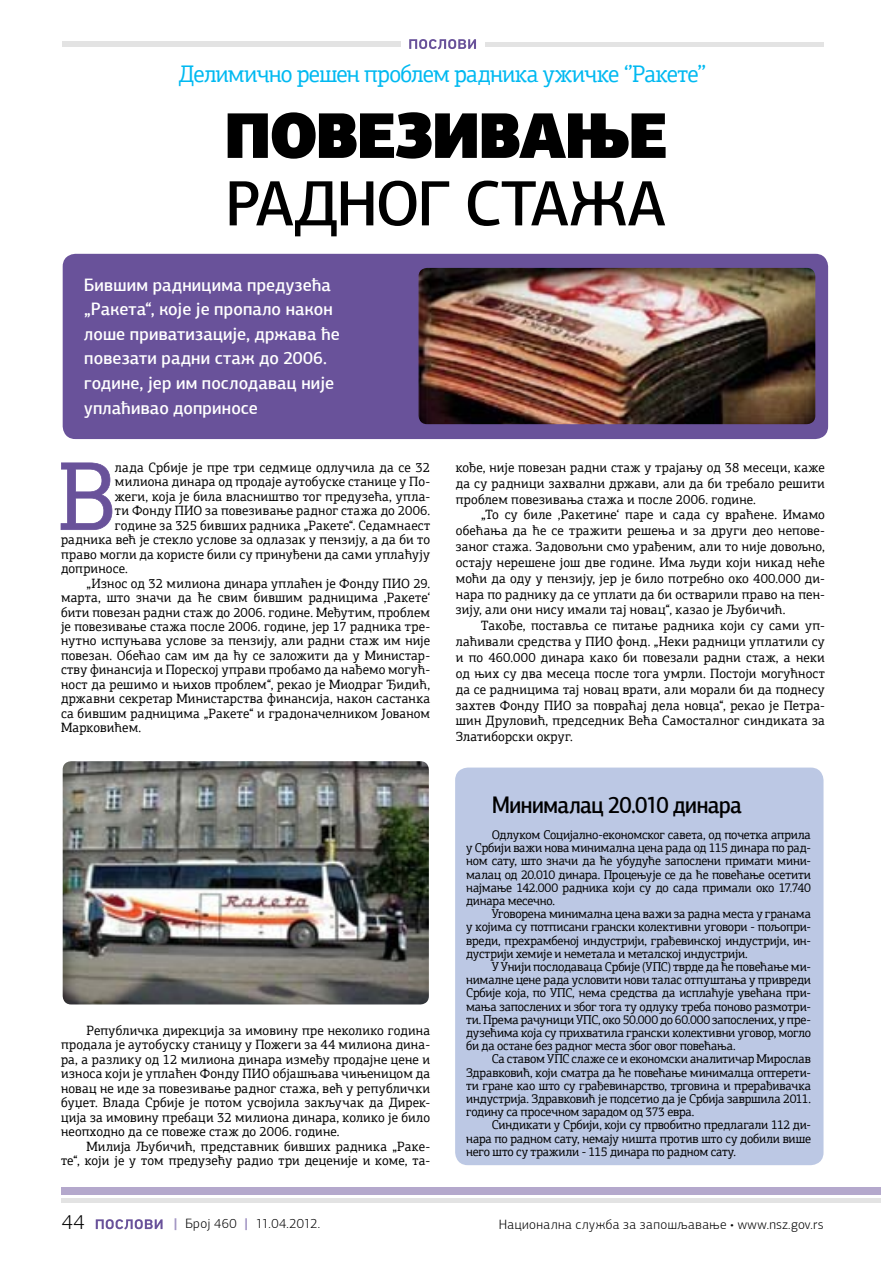
<style>
.page{position:relative;width:881px;height:1263px;background:#fff}
.page>*{position:absolute;margin:0;border:0;box-sizing:border-box;transform-origin:0 0}
.t1{font:97.65px "PF Agora Slab Pro";color:#69529a}
.t2{font:500 64.2px "PF Agora Sans Pro";letter-spacing:-.035em;color:#000;scale:.96 1}
.t3{font:900 64.2px "PF Agora Sans Pro";letter-spacing:-.04em;color:#000;scale:.92 1}
.t4{font:24px "PF Agora Slab Pro";letter-spacing:-.03em;color:#00b9f1;scale:.96 1}
.t5{font:500 24px "PF Agora Sans Pro";letter-spacing:-.025em;color:#000;scale:.9 1}
.t6{font:300 21px "PF Agora Sans Pro";color:#000}
.t7{font:500 18px/24.6px "PF Agora Sans Pro";letter-spacing:.01em;color:#fff;scale:.96 1}
.t8{font:13.5px/15.9px "PF Agora Slab Pro";letter-spacing:.01em;color:#000;text-align:justify}
.t9{font:300 13.5px "PF Agora Sans Pro";letter-spacing:.03em;color:#000}
.t10{font:12.75px/13.2px "PF Agora Slab Pro";letter-spacing:-.02em;color:#000;text-align:justify;scale:.96 1}
.s1{font-weight:900;color:#a497c4}
</style>
<div class="page">
<div style="left:62px;top:1188px;width:818px;height:7px;background:#b4a8cc"></div>
<hr style="left:62px;top:1199px;width:818px;height:4px;background:#e3e3e3">
<svg style="left:96px;top:1219px;width:66px;height:10px"></svg>
<svg style="left:409px;top:39px;width:67px;height:10px"></svg>
<div style="left:62px;top:42px;width:338px;height:5px;background:#e3e3e3"></div>
<hr style="left:484px;top:42px;width:339px;height:4px;background:#e3e3e3">
<svg style="left:61px;top:462px;width:51px;height:68px"></svg>
<div style="left:455px;top:767px;width:368px;height:398px;background:#bcc8e4;border-radius:13px"></div>
<img style="left:63px;top:761px;width:365px;height:243px;border-radius:9px">
<div style="left:63px;top:254px;width:764px;height:185px;background:#69529a;border-radius:13px"></div>
<img style="left:418px;top:268px;width:397px;height:156px;border-radius:9px">
<h3 class="t4" style="left:178px;top:59px;width:551px">Делимично решен проблем радника ужичке ‘’Ракете’’</h3>
<h2 class="t3" style="left:223px;top:92px;width:485px">ПОВЕЗИВАЊЕ</h2>
<h2 class="t2" style="left:225px;top:164px;width:460px">РАДНОГ СТАЖА</h2>
<h3 class="t7" style="left:84px;top:272px;width:268px">Бившим радницима предузећа „Ракета“, које је пропало након лоше приватизације, држава ће повезати радни стаж до 2006. године, јер им послодавац није уплаћивао доприносе</h3>
<h1 class="t1" style="left:57px;top:437px;width:60px">В</h1>
<p class="t8" style="left:115px;top:459px;width:316px">лада Србије је пре три седмице одлучила да се 32</p>
<p class="t8" style="left:115px;top:474px;width:317px">милиона динара од продаје аутобуске станице у По-</p>
<p class="t8" style="left:115px;top:488px;width:317px">жеги, која је била власништво тог предузећа, упла-</p>
<p class="t8" style="left:115px;top:503px;width:316px">ти Фонду ПИО за повезивање радног стажа до 2006.</p>
<p class="t8" style="left:115px;top:517px;width:316px">године за 325 бивших радника „Ракете“. Седамнаест</p>
<p class="t8" style="left:61px;top:531px;width:370px">радника већ је стекло услове за одлазак у пензију, а да би то</p>
<p class="t8" style="left:61px;top:546px;width:370px">право могли да користе били су принуђени да сами уплаћују</p>
<p class="t8" style="left:61px;top:560px;width:68px">доприносе.</p>
<p class="t8" style="left:86px;top:575px;width:345px">„Износ од 32 милиона динара уплаћен је Фонду ПИО 29.</p>
<p class="t8" style="left:61px;top:589px;width:370px">марта, што значи да ће свим бившим радницима ‚Ракете‘</p>
<p class="t8" style="left:61px;top:604px;width:370px">бити повезан радни стаж до 2006. године. Међутим, проблем</p>
<p class="t8" style="left:61px;top:618px;width:370px">је повезивање стажа после 2006. године, јер 17 радника тре-</p>
<p class="t8" style="left:61px;top:633px;width:370px">нутно испуњава услове за пензију, али радни стаж им није</p>
<p class="t8" style="left:61px;top:647px;width:370px">повезан. Обећао сам им да ћу се заложити да у Министар-</p>
<p class="t8" style="left:61px;top:662px;width:370px">ству финансија и Пореској управи пробамо да нађемо могућ-</p>
<p class="t8" style="left:61px;top:676px;width:370px">ност да решимо и њихов проблем“, рекао је Миодраг Ђидић,</p>
<p class="t8" style="left:61px;top:691px;width:370px">државни секретар Министарства финансија, након састанка</p>
<p class="t8" style="left:61px;top:705px;width:370px">са бившим радницима „Ракете“ и градоначелником Јованом</p>
<p class="t8" style="left:61px;top:720px;width:82px">Марковићем.</p>
<p class="t8" style="left:61px;top:1023px;width:370px;line-height:14.4px;text-indent:26px">Републичка дирекција за имовину пре неколико година продала је аутобуску станицу у Пожеги за 44 милиона дина&shy;ра, а разлику од 12 милиона динара између продајне цене и износа који је уплаћен Фонду ПИО објашњава чињеницом да новац не иде за повезивање радног стажа, већ у републички буџет. Влада Србије је потом усвојила закључак да Дирек&shy;ција за имовину пребаци 32 милиона динара, колико је било неопходно да се повеже стаж до 2006. године.</p>
<p class="t8" style="left:61px;top:1139px;width:370px;line-height:14.4px;text-align:right">Милија Љубичић, представник бивших радника „Раке-<br>те“, који је у том предузећу радио три деценије и коме, та-</p>
<p class="t8" style="left:455px;top:459px;width:370px">кође, није повезан радни стаж у трајању од 38 месеци, каже да су радници захвални држави, али да би требало решити проблем повезивања стажа и после 2006. године.</p>
<p class="t8" style="left:455px;top:507px;width:370px;text-indent:26px">„То су биле ‚Ракетине‘ паре и сада су враћене. Имамо обећања да ће се тражити решења и за други део непове&shy;заног стажа. Задовољни смо урађеним, али то није довољно, остају нерешене још две године. Има људи који никад неће моћи да оду у пензију, јер је било потребно око 400.000 ди&shy;нара по раднику да се уплати да би остварили право на пен&shy;зију, али они нису имали тај новац“, казао је Љубичић.</p>
<p class="t8" style="left:455px;top:618px;width:370px;text-indent:26px">Такође, поставља се питање радника који су сами уп&shy;лаћивали средства у ПИО фонд. „Неки радници уплатили су и по 460.000 динара како би повезали радни стаж, а неки од њих су два месеца после тога умрли. Постоји могућност да се радницима тај новац врати, али морали би да поднесу захтев Фонду ПИО за повраћај дела новца“, рекао је Петра&shy;шин Друловић, председник Већа Самосталног синдиката за Златиборски округ.</p>
<h3 class="t5" style="left:491px;top:790px;width:280px">Минималац 20.010 динара</h3>
<p class="t10" style="left:466px;top:828px;width:360px;text-indent:26px">Одлуком Социјално-економског савета, од почетка априла у Србији важи нова минимална цена рада од 115 динара по рад&shy;ном сату, што значи да ће убудуће запослени примати мини&shy;малац од 20.010 динара. Процењује се да ће повећање осетити најмање 142.000 радника који су до сада примали око 17.740 динара месечно.</p>
<p class="t10" style="left:466px;top:907px;width:360px;text-indent:26px">Уговорена минимална цена важи за радна места у гранама у којима су потписани грански колективни уговори - пољопри&shy;вреди, прехрамбеној индустрији, грађевинској индустрији, ин&shy;дустрији хемије и неметала и металској индустрији.</p>
<p class="t10" style="left:466px;top:960px;width:360px;text-indent:26px">У Унији послодаваца Србије (УПС) тврде да ће повећање ми&shy;нималне цене рада условити нови талас отпуштања у привреди Србије која, по УПС, нема средства да исплаћује увећана при&shy;мања запослених и због тога ту одлуку треба поново размотри&shy;ти. Према рачуници УПС, око 50.000 до 60.000 запослених, у пре&shy;дузећима која су прихватила грански колективни уговор, могло би да остане без радног места због овог повећања.</p>
<p class="t10" style="left:466px;top:1052px;width:360px;text-indent:26px">Са ставом УПС слаже се и економски аналитичар Мирослав Здравковић, који сматра да ће повећање минималца оптерети&shy;ти гране као што су грађевинарство, трговина и прерађивачка индустрија. Здравковић је подсетио да је Србија завршила 2011. годину са просечном зарадом од 373 евра.</p>
<p class="t10" style="left:466px;top:1118px;width:360px;text-indent:26px">Синдикати у Србији, који су првобитно предлагали 112 ди&shy;нара по радном сату, немају ништа против што су добили више него што су тражили - 115 динара по радном сату.</p>
<h3 class="t6" style="left:62px;top:1209px;width:25px">44</h3>
<p class="t9" style="left:173px;top:1216px;width:148px"><span class="s1">|</span> Број 460 <span class="s1">|</span> 11.04.2012.</p>
<p class="t9" style="left:498px;top:1216px;width:326px">Национална служба за запошљавање • www.nsz.gov.rs</p>
</div>
